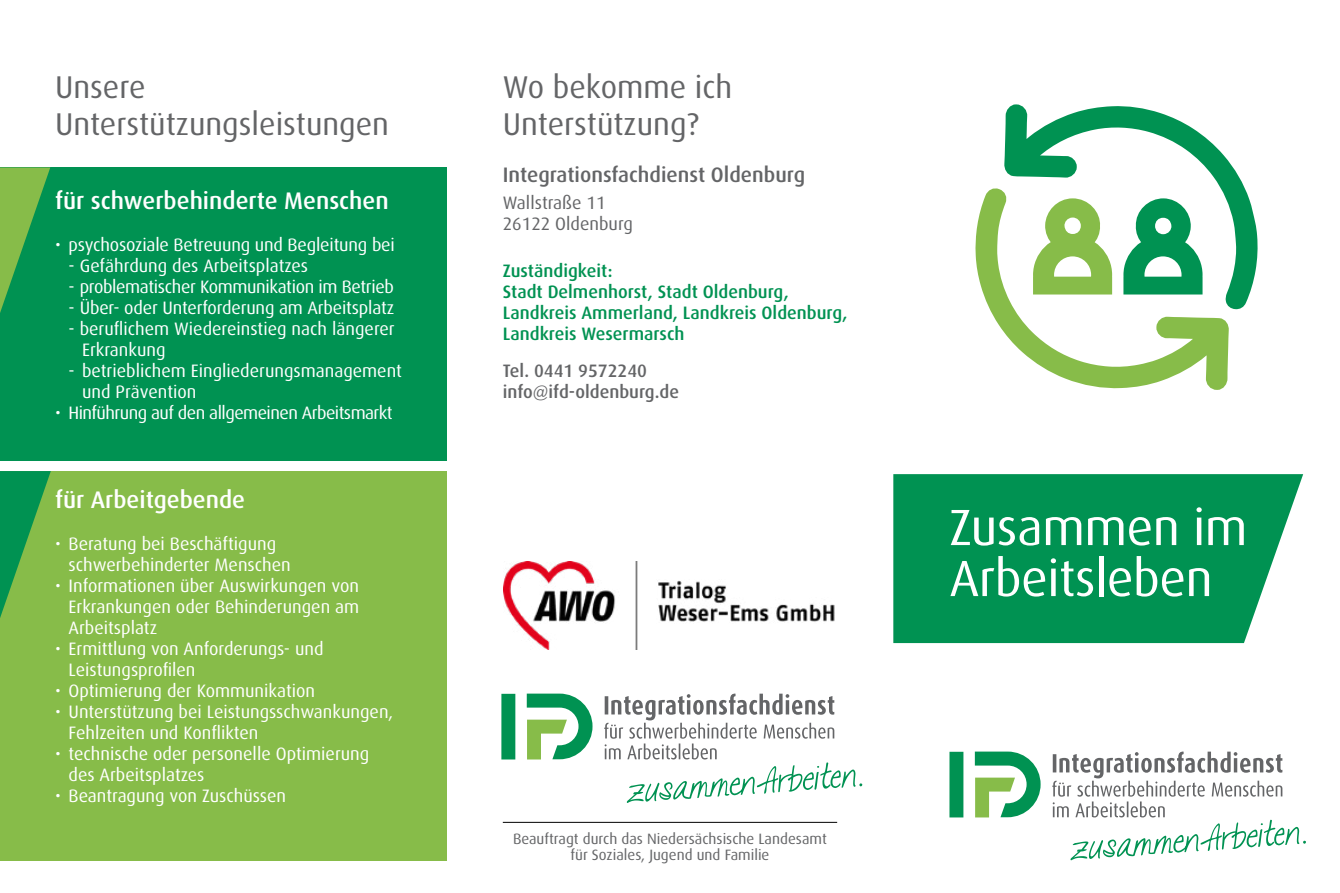
<style>
.page{position:relative;width:1340px;height:893px;background:#fff}
.page>*{position:absolute;margin:0;border:0;box-sizing:border-box;transform-origin:0 0}
.t1{font:51px/51px "Dax";letter-spacing:-.01em;color:#fff}
.t2{font:31.5px/36.8px "Dax";color:#646567}
.t3{font:500 24px "Dax";color:#fff}
.t4{font:500 21px "Dax";color:#646567}
.t5{font:18px/21px "Dax";color:#fff}
.t6{font:500 18px/21px "Dax";color:#009252}
.t7{font:18px "Dax";letter-spacing:-.03em;color:#fff}
.t8{font:18px "Dax";letter-spacing:-.02em;color:#fff}
.t9{font:500 18px/21px "Dax";color:#646567}
.t10{font:18px/21px "Dax";color:#646567}
.t11{font:15px/15.8px "Dax";color:#646567;text-align:center}
</style>
<div class="page">
<div style="left:0;top:471px;width:446px;height:389px;background:#87bc49"></div>
<svg style="left:0;top:471px;width:51px;height:147px"></svg>
<div style="left:0;top:167px;width:446px;height:294px;background:#009252"></div>
<svg style="left:0;top:167px;width:50px;height:146px"></svg>
<svg style="left:893px;top:474px;width:410px;height:169px;background:#12995e"></svg>
<div style="left:949px;top:752px;width:14px;height:65px;background:#009252"></div>
<svg style="left:1052px;top:751px;width:253px;height:109px"></svg>
<svg style="left:974px;top:752px;width:66px;height:65px"></svg>
<svg style="left:975px;top:188px;width:254px;height:202px"></svg>
<svg style="left:1000px;top:104px;width:258px;height:211px"></svg>
<svg style="left:978px;top:192px;width:246px;height:194px"></svg>
<div style="left:501px;top:694px;width:14px;height:65px;background:#009252"></div>
<svg style="left:527px;top:694px;width:65px;height:65px"></svg>
<svg style="left:604px;top:693px;width:258px;height:110px"></svg>
<hr style="left:503px;top:822px;width:334px;height:1px;background:#000">
<img style="left:503px;top:561px;width:332px;height:89px">
<h2 class="t2" style="left:55px;top:69px;width:335px">Unsere<br>Unterstützungsleistungen</h2>
<h3 class="t3" style="left:55px;top:187px;width:335px">für schwerbehinderte Menschen</h3>
<p class="t5" style="left:55px;top:234px;width:341px">• psychosoziale Betreuung und Begleitung bei</p>
<p class="t5" style="left:69px;top:255px;width:241px">- Gefährdung des Arbeitsplatzes</p>
<p class="t8" style="left:69px;top:276px;width:327px">- problematischer Kommunikation im Betrieb</p>
<p class="t5" style="left:69px;top:297px;width:327px">- Über- oder Unterforderung am Arbeitsplatz</p>
<p class="t5" style="left:82px;top:318px;width:314px;text-indent:-14px">- beruflichem Wiedereinstieg nach längerer<br>Erkrankung</p>
<p class="t5" style="left:82px;top:360px;width:321px;text-indent:-14px">- betrieblichem Eingliederungsmanagement und Prävention</p>
<p class="t7" style="left:55px;top:402px;width:339px">• Hinführung auf den allgemeinen Arbeitsmarkt</p>
<h3 class="t3" style="left:55px;top:486px;width:191px">für Arbeitgebende</h3>
<p class="t5" style="left:69px;top:533px;width:224px;text-indent:-14px">• Beratung bei Beschäftigung schwerbehinderter Menschen</p>
<p class="t5" style="left:69px;top:575px;width:292px;text-align:justify;text-indent:-14px">• Informationen über Auswirkungen von Erkrankungen oder Behinderungen am Arbeitsplatz</p>
<p class="t5" style="left:69px;top:638px;width:256px;text-indent:-14px">• Ermittlung von Anforderungs- und<br>Leistungsprofilen</p>
<p class="t5" style="left:55px;top:680px;width:261px">• Optimierung der Kommunikation</p>
<p class="t5" style="left:69px;top:701px;width:326px;text-indent:-14px">• Unterstützung bei Leistungsschwankungen,<br>Fehlzeiten und Konflikten</p>
<p class="t5" style="left:69px;top:743px;width:302px;text-indent:-14px">• technische oder personelle Optimierung des Arbeitsplatzes</p>
<p class="t5" style="left:55px;top:785px;width:233px">• Beantragung von Zuschüssen</p>
<h2 class="t2" style="left:503px;top:69px;width:231px">Wo bekomme ich<br>Unterstützung?</h2>
<p class="t4" style="left:503px;top:163px;width:304px">Integrationsfachdienst Oldenburg</p>
<p class="t10" style="left:503px;top:192px;width:132px">Wallstraße 11<br>26122 Oldenburg</p>
<p class="t6" style="left:503px;top:260px;width:346px">Zuständigkeit:<br>Stadt Delmenhorst, Stadt Oldenburg,<br>Landkreis Ammerland, Landkreis Oldenburg,<br>Landkreis Wesermarsch</p>
<p class="t9" style="left:503px;top:360px;width:178px">Tel. 0441 9572240 info@ifd-oldenburg.de</p>
<p class="t11" style="left:513px;top:831px;width:315px">Beauftragt durch das Niedersächsische Landesamt für Soziales, Jugend und Familie</p>
<h1 class="t1" style="left:949px;top:502px;width:299px">Zusammen im<br>Arbeitsleben</h1>
</div>
